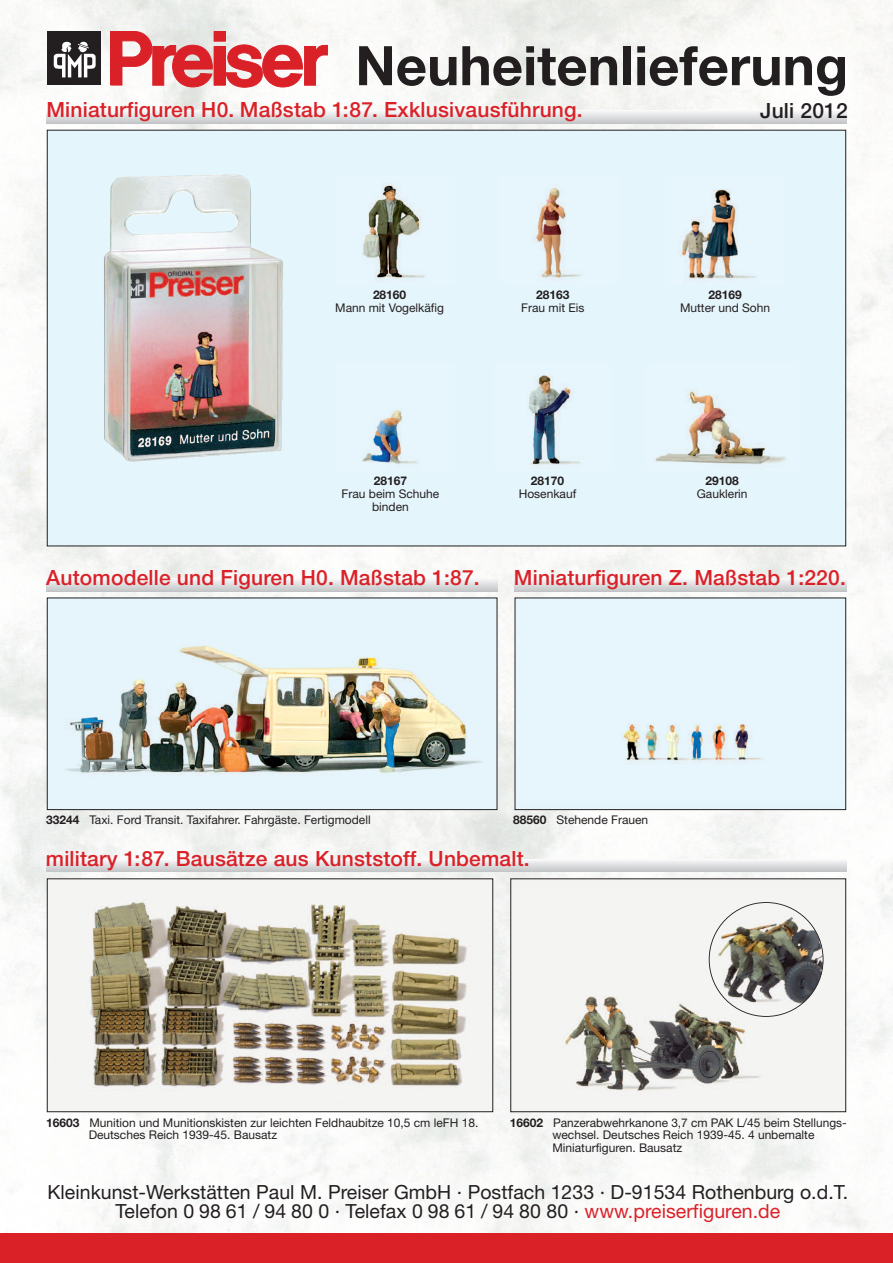
<style>
.page{position:relative;width:893px;height:1263px;background:#fff}
.page>*{position:absolute;margin:0;border:0;box-sizing:border-box;transform-origin:0 0}
.t1{font:500 21px "Helvetica Neue";letter-spacing:.01em;color:#da2128}
.t2{font:500 21px "Helvetica Neue";letter-spacing:.01em;color:#231f20}
.t3{font:19.5px/19.5px "Helvetica Neue";color:#231f20;text-align:center}
.t4{font:12px/12.8px "Helvetica Neue";color:#231f20}
.t5{font:700 12px "Helvetica Neue";color:#231f20}
.s1{font-weight:700}
.s2{color:#da2128}
</style>
<div class="page">
<img style="left:0;top:0;width:893px;height:1233px">
<div style="left:0;top:1233px;width:893px;height:30px;background:#da2128"></div>
<svg style="left:47px;top:111px;width:799px;height:12px"></svg>
<div style="left:111px;top:31px;width:11px;height:54px;background:#da2128"></div>
<svg style="left:119px;top:31px;width:94px;height:56px"></svg>
<div style="left:214px;top:46px;width:11px;height:39px;background:#da2128"></div>
<div style="left:214px;top:32px;width:11px;height:9px;background:#da2128"></div>
<svg style="left:226px;top:45px;width:102px;height:42px"></svg>
<div style="left:47px;top:31px;width:54px;height:54px;background:#231f20"></div>
<svg style="left:54px;top:41px;width:42px;height:36px"></svg>
<svg style="left:359px;top:46px;width:97px;height:40px"></svg>
<svg style="left:462px;top:46px;width:155px;height:40px"></svg>
<div style="left:623px;top:46px;width:8px;height:39px;background:#231f20"></div>
<svg style="left:637px;top:46px;width:208px;height:50px"></svg>
<div style="left:47px;top:130px;width:799px;height:416px;background:#e5f5fc"></div>
<img style="left:49px;top:599px;width:446px;height:209px">
<div style="left:47px;top:597px;width:450px;height:213px;border:1px solid #231f20"></div>
<div style="left:511px;top:879px;width:335px;height:233px;background:#f3f3f1"></div>
<img style="left:565px;top:952px;width:259px;height:143px">
<div style="left:510px;top:878px;width:336px;height:234px;border:1px solid #231f20"></div>
<img style="left:49px;top:880px;width:442px;height:230px">
<div style="left:47px;top:878px;width:446px;height:234px;border:1px solid #231f20"></div>
<div style="left:515px;top:598px;width:331px;height:212px;background:#e5f5fc"></div>
<img style="left:623px;top:724px;width:139px;height:40px">
<div style="left:514px;top:597px;width:332px;height:213px;border:1px solid #231f20"></div>
<svg style="left:47px;top:859px;width:799px;height:12px"></svg>
<svg style="left:515px;top:578px;width:331px;height:13px"></svg>
<svg style="left:47px;top:578px;width:450px;height:13px"></svg>
<img style="left:363px;top:183px;width:62px;height:96px">
<img style="left:104px;top:175px;width:179px;height:287px">
<img style="left:533px;top:187px;width:48px;height:92px">
<img style="left:362px;top:410px;width:56px;height:54px">
<img style="left:679px;top:189px;width:77px;height:91px">
<img style="left:528px;top:375px;width:53px;height:91px">
<img style="left:655px;top:389px;width:131px;height:76px">
<img style="left:709px;top:902px;width:114px;height:115px">
<h1 class="t1" style="left:46px;top:102px;width:538px">Miniaturfiguren H0. Maßstab 1:87. Exklusivausführung.</h1>
<h1 class="t2" style="left:760px;top:103px;width:89px">Juli 2012</h1>
<p class="t5" style="left:373px;top:290px;width:35px">28160</p>
<p class="t4" style="left:335px;top:302px;width:110px">Mann mit Vogelkäfig</p>
<p class="t5" style="left:536px;top:290px;width:35px">28163</p>
<p class="t4" style="left:521px;top:302px;width:65px">Frau mit Eis</p>
<p class="t5" style="left:708px;top:290px;width:35px">28169</p>
<p class="t4" style="left:680px;top:302px;width:92px">Mutter und Sohn</p>
<p class="t5" style="left:374px;top:477px;width:35px">28167</p>
<p class="t4" style="left:342px;top:488px;width:99px;text-align:center">Frau beim Schuhe binden</p>
<p class="t5" style="left:531px;top:477px;width:35px">28170</p>
<p class="t4" style="left:519px;top:488px;width:59px">Hosenkauf</p>
<p class="t5" style="left:706px;top:477px;width:35px">29108</p>
<p class="t4" style="left:697px;top:488px;width:52px">Gauklerin</p>
<h1 class="t1" style="left:46px;top:570px;width:435px">Automodelle und Figuren H0. Maßstab 1:87.</h1>
<h1 class="t1" style="left:514px;top:570px;width:333px">Miniaturfiguren Z. Maßstab 1:220.</h1>
<p class="t4" style="left:46px;top:815px;width:326px"><span class="s1">33244</span> Taxi. Ford Transit. Taxifahrer. Fahrgäste. Fertigmodell</p>
<p class="t4" style="left:513px;top:815px;width:136px"><span class="s1">88560</span> Stehende Frauen</p>
<h1 class="t1" style="left:46px;top:851px;width:485px">military 1:87. Bausätze aus Kunststoff. Unbemalt.</h1>
<p class="t4" style="left:89px;top:1117px;width:391px;text-indent:-43px"><span class="s1">16603</span> Munition und Munitionskisten zur leichten Feldhaubitze 10,5 cm leFH 18.<br>Deutsches Reich 1939-45. Bausatz</p>
<p class="t4" style="left:552px;top:1117px;width:296px;text-indent:-43px"><span class="s1">16602</span> Panzerabwehrkanone 3,7 cm PAK L/45 beim Stellungs&shy;wechsel. Deutsches Reich 1939-45. 4 unbemalte<br>Miniaturfiguren. Bausatz</p>
<h2 class="t3" style="left:48px;top:1184px;width:802px">Kleinkunst-Werkstätten Paul M. Preiser GmbH · Postfach 1233 · D-91534 Rothenburg o.d.T.<br>Telefon 0 98 61 / 94 80 0 · Telefax 0 98 61 / 94 80 80 · <span class="s2">www.preiserfiguren.de</span></h2>
</div>
